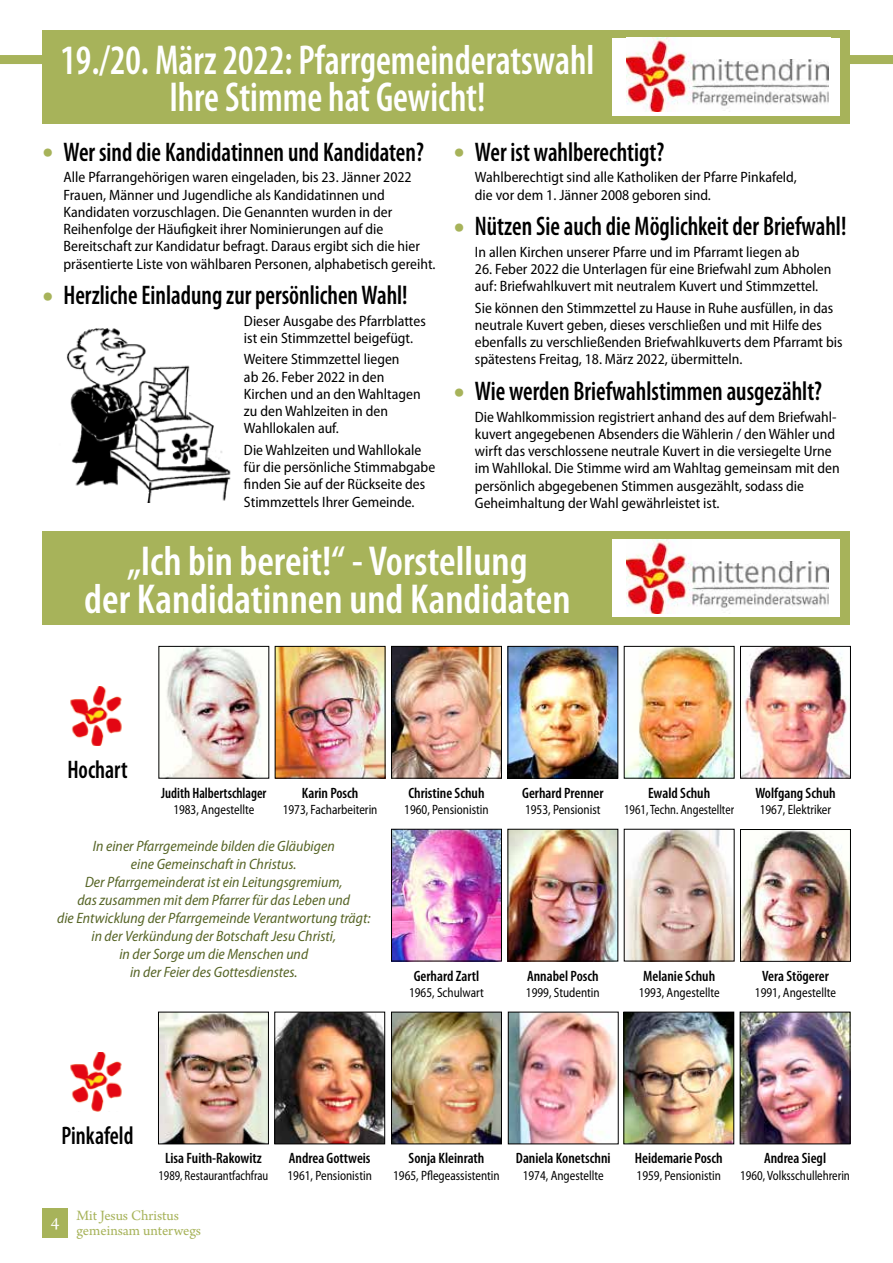
<style>
.page{position:relative;width:893px;height:1263px;background:#fff}
.page>*{position:absolute;margin:0;border:0;box-sizing:border-box;transform-origin:0 0}
.t1{font:600 condensed 42px/37.5px "Myriad Pro";color:#fff;text-align:center;scale:.9 1}
.t2{font:600 condensed 42px/37.5px "Myriad Pro";color:#fff;text-align:center}
.t3{font:600 condensed 27px "Myriad Pro";color:#000;scale:.9 1}
.t4{font:600 condensed 25.5px "Myriad Pro";color:#000;scale:.9 1}
.t5{font:18px "Arno Pro";color:#fff}
.t6{font:semi-condensed 15px/17.2px "Myriad Pro";color:#000}
.t7{font:italic semi-condensed 15px/18px "Myriad Pro";color:#576527;text-align:center}
.t8{font:600 condensed 15px "Myriad Pro";color:#000}
.t9{font:15px/15px "Arno Pro";letter-spacing:-.005em;color:#a7b35a}
.t10{font:600 condensed 15px "Myriad Pro";color:#000;scale:.94 1}
.t11{font:semi-condensed 13.5px "Myriad Pro";color:#000;scale:.9 1}
.t12{font:semi-condensed 13.5px "Myriad Pro";color:#000;scale:.85 1}
.t13{font:semi-condensed 13.5px "Myriad Pro";color:#000;scale:.88 1}
.s1{font-stretch:semi-condensed;font-size:36px;color:#a7b35a}
</style>
<div class="page">
<div style="left:0;top:55px;width:893px;height:9px;background:#a7b35a"></div>
<img style="left:66px;top:328px;width:165px;height:175px">
<div style="left:43px;top:30px;width:807px;height:93px;background:#a7b35a"></div>
<div style="left:612px;top:38px;width:228px;height:78px;background:#fff"></div>
<img style="left:627px;top:38px;width:201px;height:74px">
<div style="left:692px;top:38px;width:138px;height:21px;background:#fff"></div>
<div style="left:43px;top:531px;width:807px;height:94px;background:#a7b35a"></div>
<div style="left:612px;top:539px;width:228px;height:78px;background:#fff"></div>
<img style="left:627px;top:539px;width:201px;height:75px">
<div style="left:692px;top:539px;width:138px;height:22px;background:#fff"></div>
<div style="left:43px;top:1208px;width:25px;height:29px;background:#a7b35a"></div>
<img style="left:70px;top:687px;width:52px;height:58px">
<img style="left:393px;top:648px;width:107px;height:128px">
<div style="left:391px;top:646px;width:111px;height:132px;border:1px solid #000"></div>
<img style="left:277px;top:648px;width:106px;height:128px">
<img style="left:163px;top:648px;width:98px;height:128px">
<img style="left:742px;top:648px;width:107px;height:128px">
<div style="left:740px;top:646px;width:111px;height:132px;border:1px solid #000"></div>
<img style="left:626px;top:648px;width:106px;height:128px">
<img style="left:509px;top:648px;width:107px;height:128px">
<div style="left:507px;top:646px;width:111px;height:132px;border:1px solid #000"></div>
<img style="left:626px;top:831px;width:106px;height:128px">
<img style="left:509px;top:831px;width:107px;height:128px">
<div style="left:507px;top:829px;width:111px;height:132px;border:1px solid #000"></div>
<img style="left:742px;top:831px;width:107px;height:129px">
<div style="left:740px;top:829px;width:111px;height:133px;border:1px solid #000"></div>
<img style="left:393px;top:831px;width:107px;height:128px">
<div style="left:391px;top:829px;width:111px;height:132px;border:1px solid #000"></div>
<img style="left:160px;top:1014px;width:107px;height:128px">
<div style="left:158px;top:1012px;width:111px;height:132px;border:1px solid #000"></div>
<img style="left:276px;top:1014px;width:107px;height:128px">
<div style="left:274px;top:1012px;width:111px;height:132px;border:1px solid #000"></div>
<img style="left:393px;top:1014px;width:107px;height:128px">
<div style="left:391px;top:1012px;width:111px;height:132px;border:1px solid #000"></div>
<img style="left:625px;top:1014px;width:107px;height:128px">
<div style="left:623px;top:1012px;width:111px;height:132px;border:1px solid #000"></div>
<img style="left:742px;top:1014px;width:106px;height:128px">
<div style="left:740px;top:1012px;width:110px;height:132px;border:1px solid #000"></div>
<img style="left:70px;top:1052px;width:52px;height:59px">
<img style="left:510px;top:1014px;width:107px;height:128px">
<h1 class="t1" style="left:61px;top:40px;width:595px">19./20. März 2022: Pfarrgemeinderatswahl<br>Ihre Stimme hat Gewicht!</h1>
<h2 class="t3" style="left:43px;top:135px;width:425px"><span class="s1">•</span> Wer sind die Kandidatinnen und Kandidaten?</h2>
<p class="t6" style="left:64px;top:169px;width:374px">Alle Pfarrangehörigen waren eingeladen, bis 23. Jänner 2022<br>Frauen, Männer und Jugendliche als Kandidatinnen und Kandidaten vorzuschlagen. Die Genannten wurden in der Reihenfolge der Häufigkeit ihrer Nominierungen auf die Bereitschaft zur Kandidatur befragt. Daraus ergibt sich die hier präsentierte Liste von wählbaren Personen, alphabetisch gereiht.</p>
<h2 class="t3" style="left:43px;top:279px;width:407px"><span class="s1">•</span> Herzliche Einladung zur persönlichen Wahl!</h2>
<p class="t6" style="left:244px;top:312px;width:183px">Dieser Ausgabe des Pfarrblattes ist ein Stimmzettel beigefügt.</p>
<p class="t6" style="left:244px;top:351px;width:178px">Weitere Stimmzettel liegen<br>ab 26. Feber 2022 in den<br>Kirchen und an den Wahltagen zu den Wahlzeiten in den<br>Wahllokalen auf.</p>
<p class="t6" style="left:244px;top:441px;width:193px">Die Wahlzeiten und Wahllokale für die persönliche Stimmabgabe finden Sie auf der Rückseite des<br>Stimmzettels Ihrer Gemeinde.</p>
<h2 class="t3" style="left:454px;top:135px;width:235px"><span class="s1">•</span> Wer ist wahlberechtigt?</h2>
<p class="t6" style="left:475px;top:169px;width:323px">Wahlberechtigt sind alle Katholiken der Pfarre Pinkafeld, die vor dem 1. Jänner 2008 geboren sind.</p>
<h2 class="t3" style="left:454px;top:210px;width:438px"><span class="s1">•</span> Nützen Sie auch die Möglichkeit der Briefwahl!</h2>
<p class="t6" style="left:475px;top:243px;width:326px">In allen Kirchen unserer Pfarre und im Pfarramt liegen ab</p>
<p class="t6" style="left:475px;top:260px;width:358px">26. Feber 2022 die Unterlagen für eine Briefwahl zum Abholen auf: Briefwahlkuvert mit neutralem Kuvert und Stimmzettel.</p>
<p class="t6" style="left:475px;top:299px;width:369px">Sie können den Stimmzettel zu Hause in Ruhe ausfüllen, in das neutrale Kuvert geben, dieses verschließen und mit Hilfe des ebenfalls zu verschließenden Briefwahlkuverts dem Pfarramt bis spätestens Freitag, 18. März 2022, übermitteln.</p>
<h2 class="t3" style="left:454px;top:374px;width:411px"><span class="s1">•</span> Wie werden Briefwahlstimmen ausgezählt?</h2>
<p class="t6" style="left:475px;top:408px;width:366px">Die Wahlkommission registriert anhand des auf dem Briefwahl&shy;kuvert angegebenen Absenders die Wählerin / den Wähler und wirft das verschlossene neutrale Kuvert in die versiegelte Urne im Wahllokal. Die Stimme wird am Wahltag gemeinsam mit den persönlich abgegebenen Stimmen ausgezählt, sodass die Geheimhaltung der Wahl gewährleistet ist.</p>
<h1 class="t2" style="left:84px;top:542px;width:488px">„Ich bin bereit!“ - Vorstellung<br>der Kandidatinnen und Kandidaten</h1>
<h3 class="t4" style="left:67px;top:754px;width:68px">Hochart</h3>
<p class="t10" style="left:161px;top:783px;width:114px">Judith Halbertschlager</p>
<p class="t11" style="left:173px;top:801px;width:91px">1983, Angestellte</p>
<p class="t8" style="left:302px;top:783px;width:58px">Karin Posch</p>
<p class="t11" style="left:283px;top:801px;width:107px">1973, Facharbeiterin</p>
<p class="t7" style="left:57px;top:837px;width:315px">In einer Pfarrgemeinde bilden die Gläubigen<br>eine Gemeinschaft in Christus.<br>Der Pfarrgemeinderat ist ein Leitungsgremium,<br>das zusammen mit dem Pfarrer für das Leben und<br>die Entwicklung der Pfarrgemeinde Verantwortung trägt: in der Verkündung der Botschaft Jesu Christi,<br>in der Sorge um die Menschen und<br>in der Feier des Gottesdienstes.</p>
<p class="t8" style="left:408px;top:783px;width:78px">Christine Schuh</p>
<p class="t11" style="left:404px;top:801px;width:95px">1960, Pensionistin</p>
<p class="t8" style="left:414px;top:966px;width:67px">Gerhard Zartl</p>
<p class="t11" style="left:409px;top:984px;width:85px">1965, Schulwart</p>
<p class="t8" style="left:522px;top:783px;width:83px">Gerhard Prenner</p>
<p class="t11" style="left:525px;top:801px;width:85px">1953, Pensionist</p>
<p class="t8" style="left:648px;top:783px;width:63px">Ewald Schuh</p>
<p class="t12" style="left:624px;top:801px;width:131px">1961, Techn. Angestellter</p>
<p class="t8" style="left:755px;top:783px;width:82px">Wolfgang Schuh</p>
<p class="t11" style="left:760px;top:801px;width:81px">1967, Elektriker</p>
<p class="t8" style="left:527px;top:966px;width:73px">Annabel Posch</p>
<p class="t11" style="left:526px;top:984px;width:84px">1999, Studentin</p>
<p class="t8" style="left:643px;top:966px;width:74px">Melanie Schuh</p>
<p class="t11" style="left:639px;top:984px;width:91px">1993, Angestellte</p>
<p class="t8" style="left:762px;top:967px;width:68px">Vera Stögerer</p>
<p class="t11" style="left:755px;top:984px;width:91px">1991, Angestellte</p>
<h3 class="t4" style="left:61px;top:1120px;width:82px">Pinkafeld</h3>
<p class="t8" style="left:165px;top:1149px;width:98px">Lisa Fuith-Rakowitz</p>
<p class="t12" style="left:158px;top:1167px;width:131px">1989, Restaurantfachfrau</p>
<p class="t5" style="left:51px;top:1213px;width:10px">4</p>
<p class="t9" style="left:77px;top:1209px;width:126px">Mit Jesus Christus gemeinsam unterwegs</p>
<p class="t8" style="left:289px;top:1149px;width:83px">Andrea Gottweis</p>
<p class="t11" style="left:287px;top:1167px;width:95px">1961, Pensionistin</p>
<p class="t8" style="left:409px;top:1149px;width:77px">Sonja Kleinrath</p>
<p class="t11" style="left:393px;top:1167px;width:120px">1965, Pflegeassistentin</p>
<p class="t8" style="left:516px;top:1149px;width:96px">Daniela Konetschni</p>
<p class="t11" style="left:523px;top:1167px;width:91px">1974, Angestellte</p>
<p class="t8" style="left:635px;top:1149px;width:89px">Heidemarie Posch</p>
<p class="t11" style="left:637px;top:1167px;width:95px">1959, Pensionistin</p>
<p class="t8" style="left:764px;top:1149px;width:64px">Andrea Siegl</p>
<p class="t13" style="left:740px;top:1167px;width:126px">1960, Volksschullehrerin</p>
</div>
